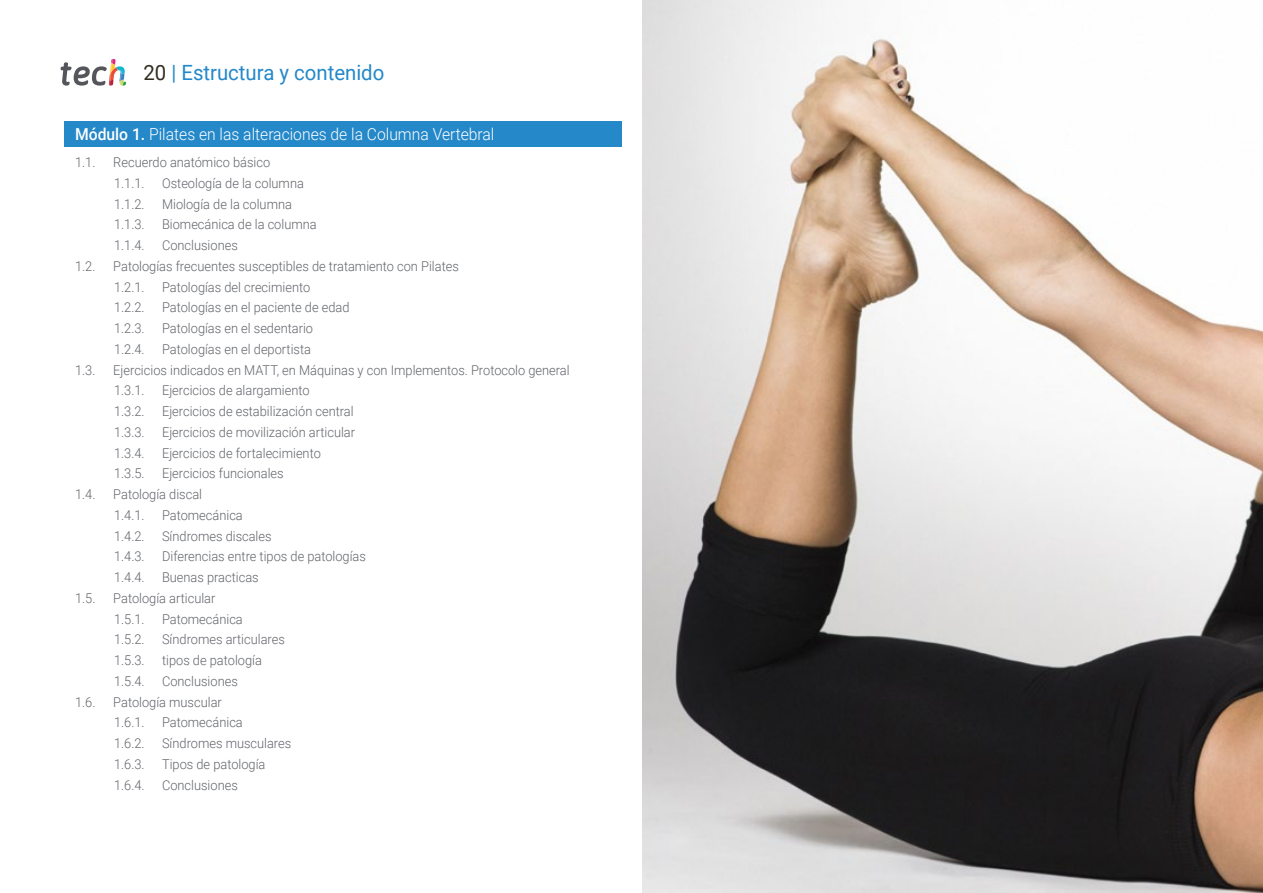
<style>
.page{position:relative;width:1263px;height:893px;background:#fff}
.page>*{position:absolute;margin:0;border:0;box-sizing:border-box;transform-origin:0 0}
.t1{font:21px "Roboto";color:#2488c9}
.t2{font:300 16.5px "Roboto";color:#fff;scale:.95 1}
.t3{font:300 13.5px/20.7px "Roboto";color:#61646a;scale:.95 1}
.s1{color:#312e20}
.s2{font-weight:500}
</style>
<div class="page">
<img style="left:642px;top:0;width:621px;height:893px">
<svg style="left:61px;top:59px;width:65px;height:27px"></svg>
<div style="left:64px;top:121px;width:557px;height:25px;background:#2488c9"></div>
<h1 class="t1" style="left:144px;top:57px;width:242px"><span class="s1">20</span> | Estructura y contenido</h1>
<p class="t2" style="left:75px;top:123px;width:443px"><span class="s2">Módulo 1.</span> Pilates en las alteraciones de la Columna Vertebral</p>
<p class="t3" style="left:75px;top:152px;width:23px">1.1.</p>
<p class="t3" style="left:113px;top:152px;width:167px">Recuerdo anatómico básico<br>1.1.1.</p>
<p class="t3" style="left:162px;top:172px;width:151px">Osteología de la columna</p>
<p class="t3" style="left:114px;top:193px;width:34px">1.1.2.</p>
<p class="t3" style="left:162px;top:193px;width:138px">Miología de la columna</p>
<p class="t3" style="left:114px;top:214px;width:34px">1.1.3.</p>
<p class="t3" style="left:162px;top:214px;width:164px">Biomecánica de la columna</p>
<p class="t3" style="left:114px;top:234px;width:34px">1.1.4.</p>
<p class="t3" style="left:162px;top:234px;width:81px">Conclusiones</p>
<p class="t3" style="left:75px;top:255px;width:23px">1.2.</p>
<p class="t3" style="left:113px;top:255px;width:365px">Patologías frecuentes susceptibles de tratamiento con Pilates<br>1.2.1.</p>
<p class="t3" style="left:162px;top:276px;width:157px">Patologías del crecimiento</p>
<p class="t3" style="left:114px;top:297px;width:34px">1.2.2.</p>
<p class="t3" style="left:162px;top:297px;width:199px">Patologías en el paciente de edad</p>
<p class="t3" style="left:114px;top:317px;width:34px">1.2.3.</p>
<p class="t3" style="left:162px;top:317px;width:161px">Patologías en el sedentario</p>
<p class="t3" style="left:114px;top:338px;width:34px">1.2.4.</p>
<p class="t3" style="left:162px;top:338px;width:158px">Patologías en el deportista</p>
<p class="t3" style="left:75px;top:359px;width:23px">1.3.</p>
<p class="t3" style="left:113px;top:359px;width:482px">Ejercicios indicados en MATT, en Máquinas y con Implementos. Protocolo general<br>1.3.1.</p>
<p class="t3" style="left:162px;top:380px;width:157px">Ejercicios de alargamiento</p>
<p class="t3" style="left:114px;top:400px;width:34px">1.3.2.</p>
<p class="t3" style="left:162px;top:400px;width:203px">Ejercicios de estabilización central</p>
<p class="t3" style="left:114px;top:421px;width:34px">1.3.3.</p>
<p class="t3" style="left:162px;top:421px;width:205px">Ejercicios de movilización articular</p>
<p class="t3" style="left:114px;top:442px;width:34px">1.3.4.</p>
<p class="t3" style="left:162px;top:442px;width:169px">Ejercicios de fortalecimiento</p>
<p class="t3" style="left:114px;top:463px;width:34px">1.3.5.</p>
<p class="t3" style="left:162px;top:463px;width:130px">Ejercicios funcionales</p>
<p class="t3" style="left:75px;top:483px;width:23px">1.4.</p>
<p class="t3" style="left:113px;top:483px;width:95px">Patología discal<br>1.4.1.</p>
<p class="t3" style="left:162px;top:504px;width:86px">Patomecánica</p>
<p class="t3" style="left:114px;top:525px;width:34px">1.4.2.</p>
<p class="t3" style="left:162px;top:525px;width:117px">Síndromes discales</p>
<p class="t3" style="left:114px;top:546px;width:34px">1.4.3.</p>
<p class="t3" style="left:162px;top:546px;width:216px">Diferencias entre tipos de patologías</p>
<p class="t3" style="left:114px;top:566px;width:34px">1.4.4.</p>
<p class="t3" style="left:162px;top:566px;width:103px">Buenas practicas</p>
<p class="t3" style="left:75px;top:587px;width:23px">1.5.</p>
<p class="t3" style="left:113px;top:587px;width:109px">Patología articular<br>1.5.1.</p>
<p class="t3" style="left:162px;top:608px;width:86px">Patomecánica</p>
<p class="t3" style="left:114px;top:629px;width:34px">1.5.2.</p>
<p class="t3" style="left:162px;top:629px;width:131px">Síndromes articulares</p>
<p class="t3" style="left:114px;top:649px;width:34px">1.5.3.</p>
<p class="t3" style="left:162px;top:649px;width:107px">tipos de patología</p>
<p class="t3" style="left:114px;top:670px;width:34px">1.5.4.</p>
<p class="t3" style="left:162px;top:670px;width:81px">Conclusiones</p>
<p class="t3" style="left:75px;top:691px;width:23px">1.6.</p>
<p class="t3" style="left:113px;top:691px;width:116px">Patología muscular<br>1.6.1.</p>
<p class="t3" style="left:162px;top:712px;width:86px">Patomecánica</p>
<p class="t3" style="left:114px;top:732px;width:34px">1.6.2.</p>
<p class="t3" style="left:162px;top:732px;width:138px">Síndromes musculares</p>
<p class="t3" style="left:114px;top:753px;width:34px">1.6.3.</p>
<p class="t3" style="left:162px;top:753px;width:110px">Tipos de patología</p>
<p class="t3" style="left:114px;top:774px;width:34px">1.6.4.</p>
<p class="t3" style="left:162px;top:774px;width:81px">Conclusiones</p>
</div>
